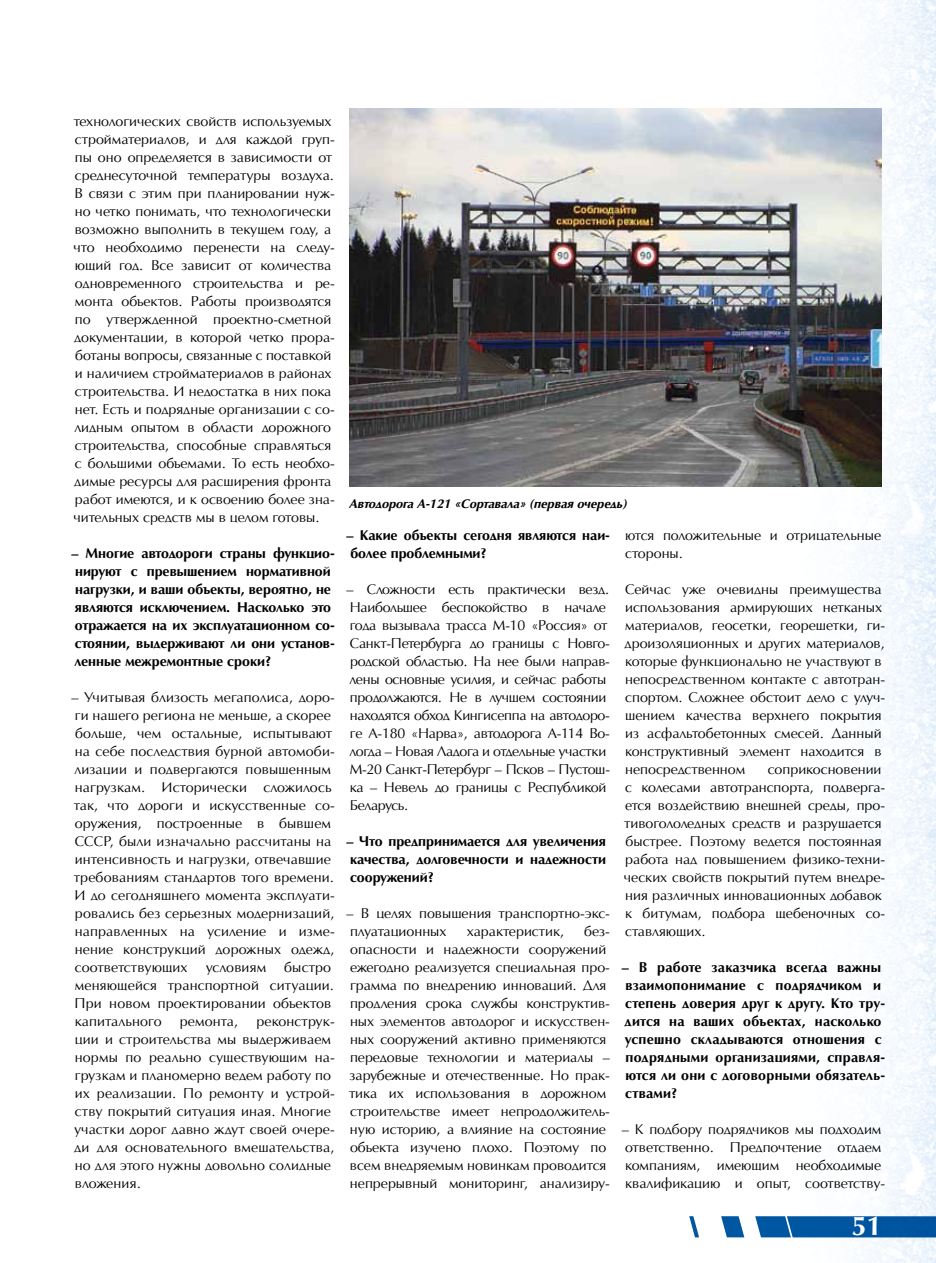
<style>
.page{position:relative;width:936px;height:1263px;background:#fff}
.page>*{position:absolute;margin:0;border:0;box-sizing:border-box;transform-origin:0 0}
.t1{font:700 27px "AG Opus High Resolution";color:#fff}
.t2{font:14.25px/18px "AG Opus High Resolution";color:#000}
.t3{font:14.25px/18px "AG Opus High Resolution";letter-spacing:-.02em;color:#000}
.t4{font:700 14.25px/18px "AG Opus High Resolution";color:#000}
.t5{font:700 14.25px/18px "AG Opus High Resolution";letter-spacing:.02em;color:#000}
.t6{font:italic 700 12.75px "AG Opus High Resolution";color:#000}
</style>
<div class="page">
<img style="left:791px;top:0;width:144px;height:1263px">
<svg style="left:689px;top:1216px;width:246px;height:21px"></svg>
<img style="left:349px;top:108px;width:532px;height:378px">
<p class="t2" style="left:73px;top:112px;width:263px">технологических свойств используемых стройматериалов, и для каждой груп&shy;пы оно определяется в зависимости от среднесуточной температуры воздуха.<br>В связи с этим при планировании нуж&shy;но четко понимать, что технологически возможно выполнить в текущем году, а что необходимо перенести на следу&shy;ющий год. Все зависит от количества одновременного строительства и ре&shy;монта объектов. Работы производятся по утвержденной проектно-сметной документации, в которой четко прора&shy;ботаны вопросы, связанные с поставкой и наличием стройматериалов в районах строительства. И недостатка в них пока нет. Есть и подрядные организации с со&shy;лидным опытом в области дорожного строительства, способные справляться с большими объемами. То есть необхо&shy;димые ресурсы для расширения фронта работ имеются, и к освоению более зна&shy;чительных средств мы в целом готовы.</p>
<p class="t4" style="left:71px;top:544px;width:265px">– Многие автодороги страны функцио&shy;нируют с превышением нормативной нагрузки, и ваши объекты, вероятно, не являются исключением. Насколько это отражается на их эксплуатационном со&shy;стоянии, выдерживают ли они установ&shy;ленные межремонтные сроки?</p>
<p class="t2" style="left:71px;top:688px;width:265px">– Учитывая близость мегаполиса, доро&shy;ги нашего региона не меньше, а скорее больше, чем остальные, испытывают на себе последствия бурной автомоби&shy;лизации и подвергаются повышенным нагрузкам. Исторически сложилось так, что дороги и искусственные со&shy;оружения, построенные в бывшем СССР, были изначально рассчитаны на интенсивность и нагрузки, отвечавшие требованиям стандартов того времени.<br>И до сегодняшнего момента эксплуати&shy;ровались без серьезных модернизаций, направленных на усиление и изме&shy;нение конструкций дорожных одежд, соответствующих</p>
<p class="t2" style="left:75px;top:958px;width:261px;text-indent:210px">быстро меняющейся транспортной ситуации.<br>При новом проектировании объектов капитального</p>
<p class="t2" style="left:206px;top:958px;width:62px">условиям</p>
<p class="t2" style="left:74px;top:1012px;width:262px;text-indent:182px">реконструк&shy;ции и строительства мы выдерживаем нормы по реально существующим на&shy;грузкам и планомерно ведем работу по их реализации. По ремонту и устрой&shy;ству покрытий ситуация иная. Многие участки дорог давно ждут своей очере&shy;ди для основательного вмешательства, но для этого нужны довольно солидные вложения.</p>
<p class="t2" style="left:180px;top:1012px;width:60px">ремонта,</p>
<p class="t6" style="left:349px;top:496px;width:279px">Автодорога А-121 «Сортавала» (первая очередь)</p>
<p class="t4" style="left:346px;top:526px;width:265px">– Какие объекты сегодня являются наи&shy;более проблемными?</p>
<p class="t3" style="left:346px;top:580px;width:265px">– Сложности есть практически везд.<br>Наибольшее беспокойство в начале года вызывала трасса М-10 «Россия» от Санкт-Петербурга до границы с Новго&shy;родской областью. На нее были направ&shy;лены основные усилия, и сейчас работы продолжаются. Не в лучшем состоянии находятся обход Кингисеппа на автодоро&shy;ге А-180 «Нарва», автодорога А-114 Во&shy;логда – Новая Ладога и отдельные участки М-20 Санкт-Петербург – Псков – Пустош&shy;ка – Невель до границы с Республикой Беларусь.</p>
<p class="t4" style="left:346px;top:832px;width:261px;text-align:justify">– Что предпринимается для увеличения качества, долговечности и надежности сооружений?</p>
<p class="t2" style="left:346px;top:904px;width:265px">– В целях повышения транспортно-экс&shy;плуатационных</p>
<p class="t2" style="left:349px;top:922px;width:262px;text-indent:235px">без&shy;опасности и надежности сооружений ежегодно реализуется специальная про&shy;грамма по внедрению инноваций. Для продления срока службы конструктив&shy;ных элементов автодорог и искусствен&shy;ных сооружений активно применяются передовые технологии и материалы – зарубежные и отечественные. Но прак&shy;тика их использования в дорожном строительстве имеет непродолжитель&shy;ную историю, а влияние на состояние объекта изучено плохо. Поэтому по всем внедряемым новинкам проводится непрерывный мониторинг, анализиру-</p>
<p class="t2" style="left:466px;top:922px;width:99px">характеристик,</p>
<p class="t2" style="left:625px;top:526px;width:257px">ются положительные и отрицательные стороны.</p>
<p class="t2" style="left:624px;top:580px;width:262px">Сейчас уже очевидны преимущества использования армирующих нетканых материалов, геосетки, георешетки, ги&shy;дроизоляционных и других материалов, которые функционально не участвуют в непосредственном контакте с автотран&shy;спортом. Сложнее обстоит дело с улуч&shy;шением качества верхнего покрытия из асфальтобетонных смесей. Данный конструктивный элемент находится в непосредственном</p>
<p class="t2" style="left:623px;top:760px;width:263px;text-indent:144px">соприкосновении с колесами автотранспорта, подверга&shy;ется воздействию внешней среды, про&shy;тивогололедных средств и разрушается быстрее. Поэтому ведется постоянная работа над повышением физико-техни&shy;ческих свойств покрытий путем внедре&shy;ния различных инновационных добавок к битумам, подбора щебеночных со&shy;ставляющих.</p>
<p class="t5" style="left:621px;top:958px;width:265px">– В работе заказчика всегда важны взаимопонимание с подрядчиком и степень доверия друг к другу. Кто тру&shy;дится на ваших объектах, насколько успешно складываются отношения с подрядными организациями, справля&shy;ются ли они с договорными обязатель&shy;ствами?</p>
<p class="t2" style="left:621px;top:1120px;width:265px">– К подбору подрядчиков мы подходим ответственно. Предпочтение отдаем компаниям, имеющим необходимые квалификацию и опыт, соответству-</p>
<h1 class="t1" style="left:851px;top:1210px;width:32px">51</h1>
</div>
